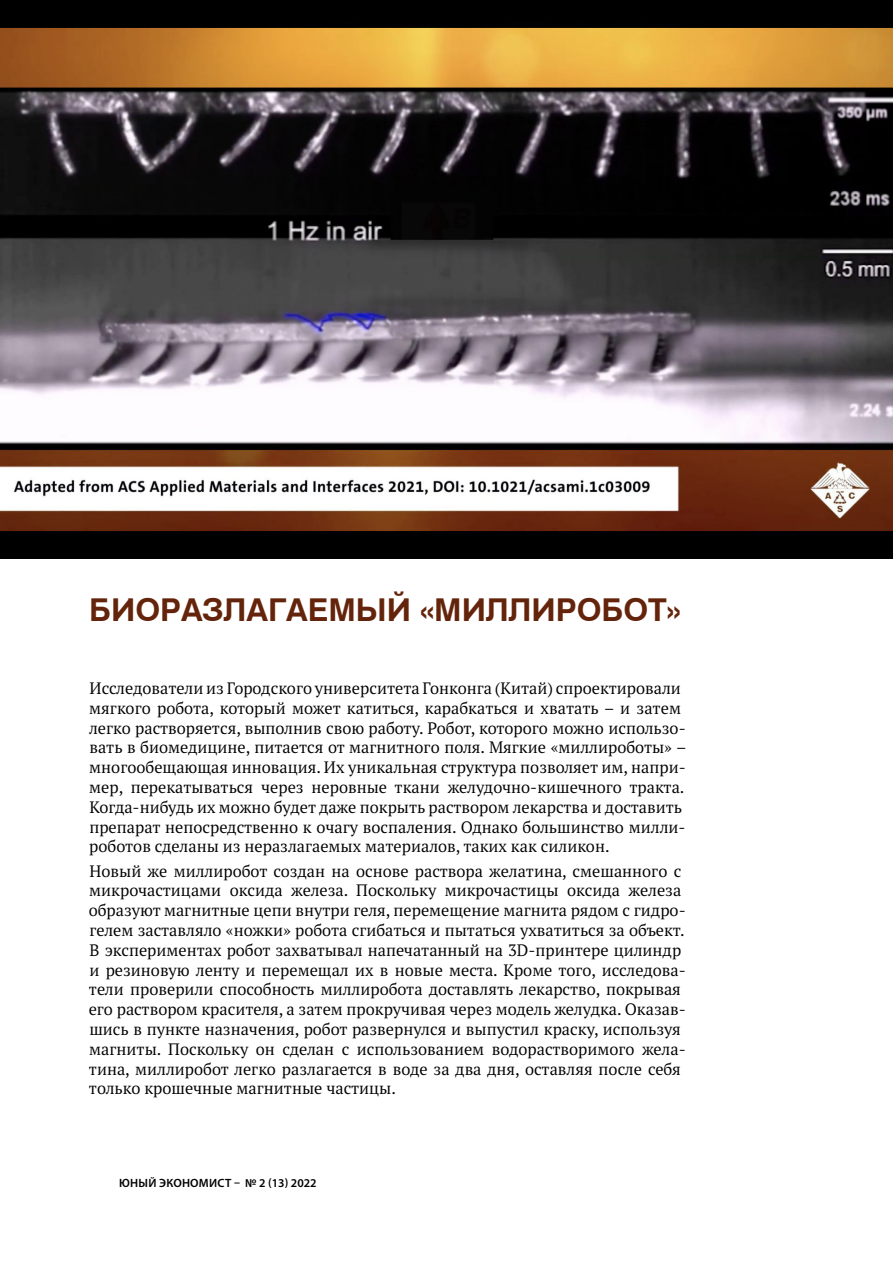
<style>
.page{position:relative;width:893px;height:1263px;background:#fff}
.page>*{position:absolute;margin:0;border:0;box-sizing:border-box;transform-origin:0 0}
.t1{font:700 31.5px "Swiss 721 BT";color:#64240b}
.t2{font:16.5px/19.8px "PT Serif Pro";color:#000}
.t3{font:600 12px "Myriad Pro";letter-spacing:.02em;color:#000}
</style>
<div class="page">
<img style="left:0;top:0;width:893px;height:558px">
<h1 class="t1" style="left:89px;top:588px;width:593px">БИОРАЗЛАГАЕМЫЙ «МИЛЛИРОБОТ»</h1>
<p class="t2" style="left:89px;top:678px;width:599px">Исследователи из Городского университета Гонконга (Китай) спроектировали мягкого робота, который может катиться, карабкаться и хватать – и затем легко растворяется, выполнив свою работу. Робот, которого можно использо&shy;вать в биомедицине, питается от магнитного поля. Мягкие «миллироботы» – многообещающая инновация. Их уникальная структура позволяет им, напри&shy;мер, перекатываться через неровные ткани желудочно-кишечного тракта.<br>Когда-нибудь их можно будет даже покрыть раствором лекарства и доставить препарат непосредственно к очагу воспаления. Однако большинство милли&shy;роботов сделаны из неразлагаемых материалов, таких как силикон.</p>
<p class="t2" style="left:89px;top:860px;width:598px">Новый же миллиробот создан на основе раствора желатина, смешанного с микрочастицами оксида железа. Поскольку микрочастицы оксида железа образуют магнитные цепи внутри геля, перемещение магнита рядом с гидро&shy;гелем заставляло «ножки» робота сгибаться и пытаться ухватиться за объект.<br>В экспериментах робот захватывал напечатанный на 3D-принтере цилиндр и резиновую ленту и перемещал их в новые места. Кроме того, исследова&shy;тели проверили способность миллиробота доставлять лекарство, покрывая его раствором красителя, а затем прокручивая через модель желудка. Оказав&shy;шись в пункте назначения, робот развернулся и выпустил краску, используя магниты. Поскольку он сделан с использованием водорастворимого жела&shy;тина, миллиробот легко разлагается в воде за два дня, оставляя после себя только крошечные магнитные частицы.</p>
<p class="t3" style="left:119px;top:1175px;width:199px">ЮНЫЙ ЭКОНОМИСТ – № 2 (13) 2022</p>
</div>
